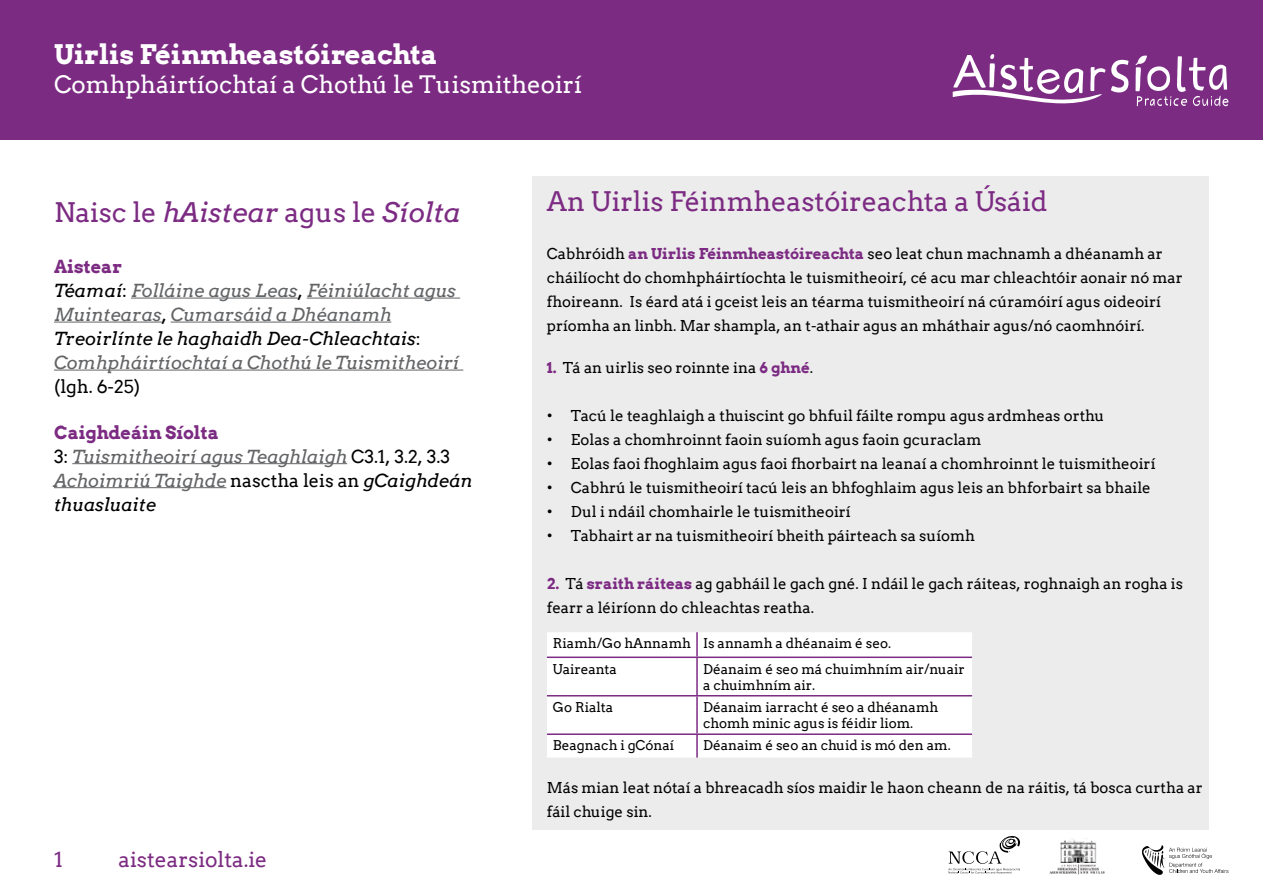
<style>
.page{position:relative;width:1263px;height:893px;background:#fff}
.page>*{position:absolute;margin:0;border:0;box-sizing:border-box;transform-origin:0 0}
.t1{font:27px "Arvo";color:#7c2b83}
.t2{font:italic 27px "Arvo";color:#7c2b83}
.t3{font:700 27px "Arvo";color:#fff}
.t4{font:24px "Arvo";color:#fff}
.t5{font:21px "Arvo";color:#7c2b82}
.t6{font:italic 18px/24px "Arvo";color:#636466}
.t7{font:18px "Arvo";color:#000}
.t8{font:15px/24px "Arvo";color:#000}
.t9{font:13.5px/16.2px "Arvo";color:#000}
.s1{font-style:normal}
.s2{font-weight:700;font-style:normal;color:#7c2b82}
.s3{color:#000}
.s4{font-style:normal;color:#000}
.s5{font-weight:700;color:#7c2b83}
</style>
<div class="page">
<svg style="left:1142px;top:845px;width:86px;height:30px"></svg>
<svg style="left:948px;top:836px;width:72px;height:37px"></svg>
<img style="left:1060px;top:839px;width:37px;height:24px">
<img style="left:1049px;top:864px;width:54px;height:11px">
<div style="left:533px;top:176px;width:676px;height:654px;background:#edecec"></div>
<div style="left:0;top:0;width:1263px;height:140px;background:#7c2b83"></div>
<svg style="left:1135px;top:55px;width:93px;height:52px"></svg>
<svg style="left:953px;top:54px;width:176px;height:50px"></svg>
<hr style="left:131px;top:298px;width:167px;height:1px;background:#636466">
<hr style="left:307px;top:298px;width:153px;height:1px;background:#636466">
<hr style="left:54px;top:322px;width:108px;height:1px;background:#636466">
<hr style="left:171px;top:322px;width:220px;height:1px;background:#636466">
<hr style="left:54px;top:370px;width:409px;height:1px;background:#636466">
<hr style="left:72px;top:463px;width:275px;height:1px;background:#636466">
<hr style="left:54px;top:487px;width:172px;height:1px;background:#636466">
<div style="left:547px;top:632px;width:425px;height:126px;background:#fff"></div>
<hr style="left:696px;top:632px;width:2px;height:24px;background:#7c2b83">
<hr style="left:547px;top:656px;width:150px;height:2px;background:#7c2b83">
<hr style="left:697px;top:656px;width:275px;height:2px;background:#7c2b83">
<hr style="left:696px;top:658px;width:2px;height:37px;background:#7c2b83">
<hr style="left:547px;top:695px;width:150px;height:1px;background:#7c2b83">
<hr style="left:697px;top:695px;width:275px;height:1px;background:#7c2b83">
<hr style="left:696px;top:696px;width:2px;height:37px;background:#7c2b83">
<hr style="left:547px;top:733px;width:150px;height:2px;background:#7c2b83">
<hr style="left:697px;top:733px;width:275px;height:2px;background:#7c2b83">
<hr style="left:696px;top:735px;width:2px;height:23px;background:#7c2b83">
<h1 class="t3" style="left:54px;top:39px;width:385px">Uirlis Féinmheastóireachta</h1>
<h2 class="t4" style="left:54px;top:70px;width:529px">Comhpháirtíochtaí a Chothú le Tuismitheoirí</h2>
<h1 class="t2" style="left:54px;top:197px;width:408px"><span class="s1">Naisc le</span> hAistear <span class="s1">agus le</span> Síolta</h1>
<p class="t6" style="left:54px;top:255px;width:407px"><span class="s2">Aistear<br></span><span class="s3">Téamaí</span><span class="s4">:</span> Folláine agus Leas<span class="s3">,</span> Féiniúlacht agus Muintearas<span class="s3">,</span> Cumarsáid a Dhéanamh <span class="s3">Treoirlínte le haghaidh Dea-Chleachtais</span><span class="s4">:<br></span>Comhpháirtíochtaí a Chothú le Tuismitheoirí</p>
<p class="t7" style="left:54px;top:377px;width:88px">(lgh. 6-25)</p>
<p class="t6" style="left:54px;top:421px;width:420px"><span class="s2">Caighdeáin Síolta<br></span><span class="s4">3:</span> Tuismitheoirí agus Teaghlaigh <span class="s4">C3.1, 3.2, 3.3<br></span>Achoimriú Taighde <span class="s4">nasctha leis an</span> <span class="s3">gCaighdeán thuasluaite</span></p>
<h3 class="t5" style="left:54px;top:847px;width:10px">1</h3>
<h3 class="t5" style="left:119px;top:847px;width:150px">aistearsiolta.ie</h3>
<h1 class="t1" style="left:547px;top:186px;width:502px">An Uirlis Féinmheastóireachta a Úsáid</h1>
<p class="t8" style="left:547px;top:241px;width:637px">Cabhróidh <span class="s5">an Uirlis Féinmheastóireachta</span> seo leat chun machnamh a dhéanamh ar cháilíocht do chomhpháirtíochta le tuismitheoirí, cé acu mar chleachtóir aonair nó mar fhoireann. Is éard atá i gceist leis an téarma tuismitheoirí ná cúramóirí agus oideoirí príomha an linbh. Mar shampla, an t-athair agus an mháthair agus/nó caomhnóirí.</p>
<p class="t8" style="left:547px;top:355px;width:268px"><span class="s5">1.</span> Tá an uirlis seo roinnte ina <span class="s5">6 ghné</span>.</p>
<p class="t8" style="left:547px;top:403px;width:559px">• Tacú le teaghlaigh a thuiscint go bhfuil fáilte rompu agus ardmheas orthu</p>
<p class="t8" style="left:547px;top:427px;width:436px">• Eolas a chomhroinnt faoin suíomh agus faoin gcuraclam</p>
<p class="t8" style="left:547px;top:451px;width:610px">• Eolas faoi fhoghlaim agus faoi fhorbairt na leanaí a chomhroinnt le tuismitheoirí</p>
<p class="t8" style="left:547px;top:475px;width:605px">• Cabhrú le tuismitheoirí tacú leis an bhfoghlaim agus leis an bhforbairt sa bhaile</p>
<p class="t8" style="left:547px;top:499px;width:305px">• Dul i ndáil chomhairle le tuismitheoirí</p>
<p class="t8" style="left:547px;top:523px;width:429px">• Tabhairt ar na tuismitheoirí bheith páirteach sa suíomh</p>
<p class="t8" style="left:547px;top:571px;width:638px"><span class="s5">2.</span> Tá <span class="s5">sraith ráiteas</span> ag gabháil le gach gné. I ndáil le gach ráiteas, roghnaigh an rogha is fearr a léiríonn do chleachtas reatha.</p>
<p class="t9" style="left:553px;top:631px;width:340px;line-height:25px">Riamh/Go hAnnamh Is annamh a dhéanaim é seo.<br>Uaireanta</p>
<p class="t9" style="left:703px;top:661px;width:263px">Déanaim é seo má chuimhním air/nuair a chuimhním air.</p>
<p class="t9" style="left:553px;top:699px;width:62px">Go Rialta</p>
<p class="t9" style="left:703px;top:699px;width:237px">Déanaim iarracht é seo a dhéanamh chomh minic agus is féidir liom.</p>
<p class="t9" style="left:553px;top:738px;width:123px">Beagnach i gCónaí</p>
<p class="t9" style="left:703px;top:738px;width:249px">Déanaim é seo an chuid is mó den am.</p>
<p class="t8" style="left:547px;top:775px;width:657px">Más mian leat nótaí a bhreacadh síos maidir le haon cheann de na ráitis, tá bosca curtha ar fáil chuige sin.</p>
</div>
